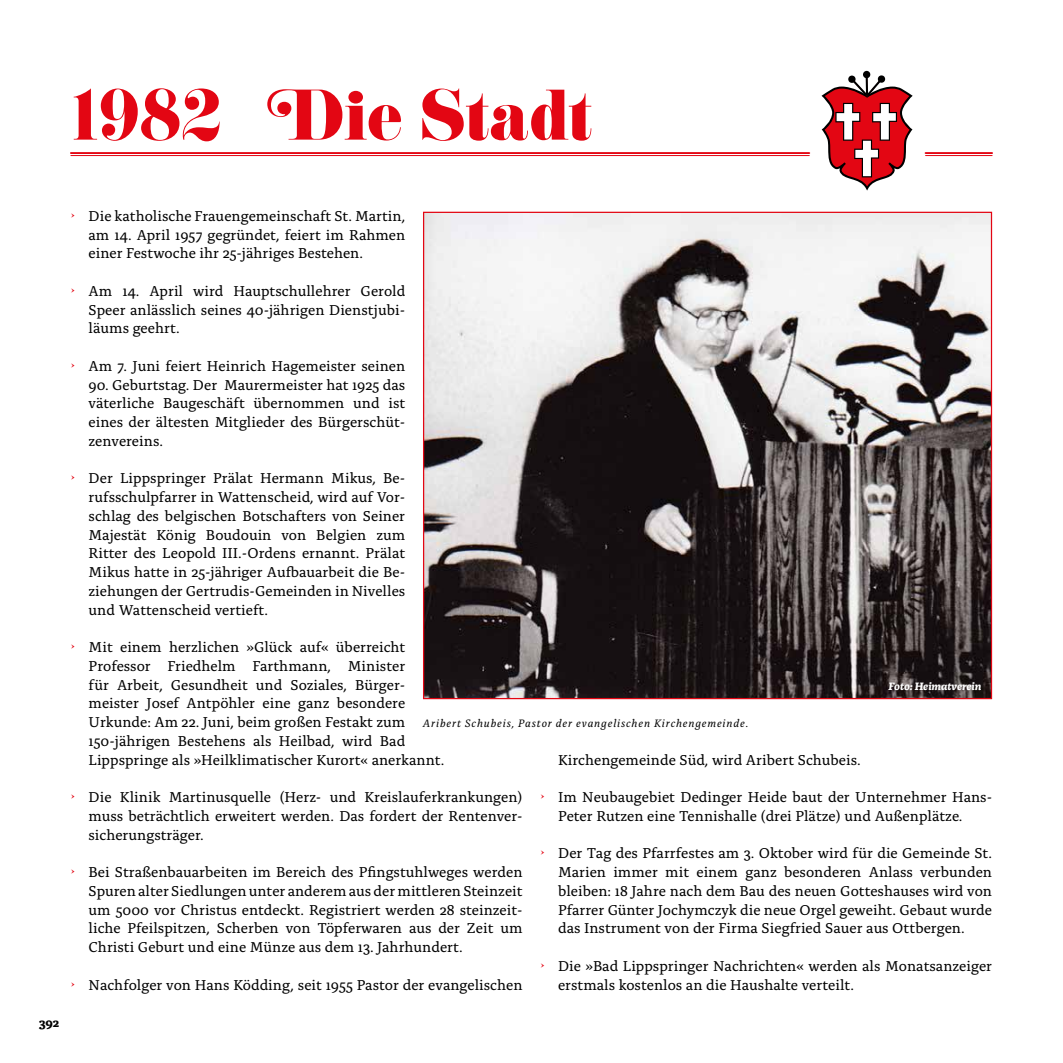
<style>
.page{position:relative;width:1063px;height:1063px;background:#fff}
.page>*{position:absolute;margin:0;border:0;box-sizing:border-box;transform-origin:0 0}
.t1{font:62.5px "Eloquent JF Pro";color:#e30613}
.t2{font:15px/18.8px "Alda OTCEV";color:#000;text-align:justify}
.t3{font:700 12.5px "Alda OTCEV";color:#000}
.t4{font:italic 11.25px "Alda OTCEV";letter-spacing:.08em;color:#000}
.t5{font:italic 700 11.25px "Alda OTCEV";letter-spacing:-.005em;color:#fff}
.s1{font-family:"Eloquent JF Pro";font-size:14.38px;color:#e30613}
</style>
<div class="page">
<hr style="left:71px;top:152px;width:738px;height:2px;background:#e30613">
<hr style="left:71px;top:155px;width:738px;height:1px;background:#e30613">
<hr style="left:926px;top:152px;width:66px;height:2px;background:#e30613">
<hr style="left:926px;top:155px;width:66px;height:1px;background:#e30613">
<div style="left:863px;top:71px;width:7px;height:7px;background:#000;border-radius:50%"></div>
<svg style="left:822px;top:75px;width:91px;height:116px"></svg>
<img style="left:425px;top:214px;width:565px;height:483px">
<h1 class="t1" style="left:71px;top:81px;width:152px">1982</h1>
<h1 class="t1" style="left:267px;top:81px;width:328px">Die Stadt</h1>
<p class="t3" style="left:39px;top:1013px;width:22px">392</p>
<p class="t2" style="left:89px;top:205px;width:318px;text-indent:-18px"><span class="s1">›</span> Die katholische Frauengemeinschaft St. Martin, am 14. April 1957 gegründet, feiert im Rahmen einer Festwoche ihr 25-jähriges Bestehen.</p>
<p class="t2" style="left:89px;top:280px;width:318px;text-indent:-18px"><span class="s1">›</span> Am 14. April wird Hauptschullehrer Gerold Speer anlässlich seines 40-jährigen Dienstjubi&shy;läums geehrt.</p>
<p class="t2" style="left:71px;top:355px;width:336px"><span class="s1">›</span> Am 7. Juni feiert Heinrich Hagemeister seinen</p>
<p class="t2" style="left:89px;top:374px;width:318px">90. Geburtstag. Der Maurermeister hat 1925 das väterliche Baugeschäft übernommen und ist eines der ältesten Mitglieder des Bürgerschüt&shy;zenvereins.</p>
<p class="t2" style="left:89px;top:468px;width:318px;text-indent:-18px"><span class="s1">›</span> Der Lippspringer Prälat Hermann Mikus, Be&shy;rufsschulpfarrer in Wattenscheid, wird auf Vor&shy;schlag des belgischen Botschafters von Seiner Majestät König Boudouin von Belgien zum Ritter des Leopold III.-Ordens ernannt. Prälat Mikus hatte in 25-jähriger Aufbauarbeit die Be&shy;ziehungen der Gertrudis-Gemeinden in Nivelles und Wattenscheid vertieft.</p>
<p class="t2" style="left:89px;top:637px;width:357px;text-align:left;text-indent:-18px"><span class="s1">›</span> Mit einem herzlichen »Glück auf« überreicht Professor Friedhelm Farthmann, Minister<br>für Arbeit, Gesundheit und Soziales, Bürger&shy;meister Josef Antpöhler eine ganz besondere Urkunde: Am 22. Juni, beim großen Festakt zum 150-jährigen Bestehens als Heilbad, wird Bad Lippspringe als »Heilklimatischer Kurort« anerkannt.</p>
<p class="t2" style="left:89px;top:787px;width:436px;text-indent:-18px"><span class="s1">›</span> Die Klinik Martinusquelle (Herz- und Kreislauferkrankungen) muss beträchtlich erweitert werden. Das fordert der Rentenver&shy;sicherungsträger.</p>
<p class="t2" style="left:89px;top:862px;width:436px;text-indent:-18px"><span class="s1">›</span> Bei Straßenbauarbeiten im Bereich des Pfingstuhlweges werden Spuren alter Siedlungen unter anderem aus der mittleren Steinzeit um 5000 vor Christus entdeckt. Registriert werden 28 steinzeit&shy;liche Pfeilspitzen, Scherben von Töpferwaren aus der Zeit um Christi Geburt und eine Münze aus dem 13. Jahrhundert.</p>
<p class="t2" style="left:71px;top:974px;width:453px"><span class="s1">›</span> Nachfolger von Hans Ködding, seit 1955 Pastor der evangelischen</p>
<p class="t5" style="left:889px;top:677px;width:94px">Foto: Heimatverein</p>
<p class="t4" style="left:423px;top:715px;width:327px">Aribert Schubeis, Pastor der evangelischen Kirchengemeinde.</p>
<p class="t2" style="left:558px;top:749px;width:304px">Kirchengemeinde Süd, wird Aribert Schubeis.</p>
<p class="t2" style="left:558px;top:787px;width:436px;text-indent:-18px"><span class="s1">›</span> Im Neubaugebiet Dedinger Heide baut der Unternehmer Hans-<br>Peter Rutzen eine Tennishalle (drei Plätze) und Außenplätze.</p>
<p class="t2" style="left:558px;top:843px;width:436px;text-indent:-18px"><span class="s1">›</span> Der Tag des Pfarrfestes am 3. Oktober wird für die Gemeinde St.<br>Marien immer mit einem ganz besonderen Anlass verbunden bleiben: 18 Jahre nach dem Bau des neuen Gotteshauses wird von Pfarrer Günter Jochymczyk die neue Orgel geweiht. Gebaut wurde das Instrument von der Firma Siegfried Sauer aus Ottbergen.</p>
<p class="t2" style="left:558px;top:955px;width:436px;text-indent:-18px"><span class="s1">›</span> Die »Bad Lippspringer Nachrichten« werden als Monatsanzeiger erstmals kostenlos an die Haushalte verteilt.</p>
</div>
